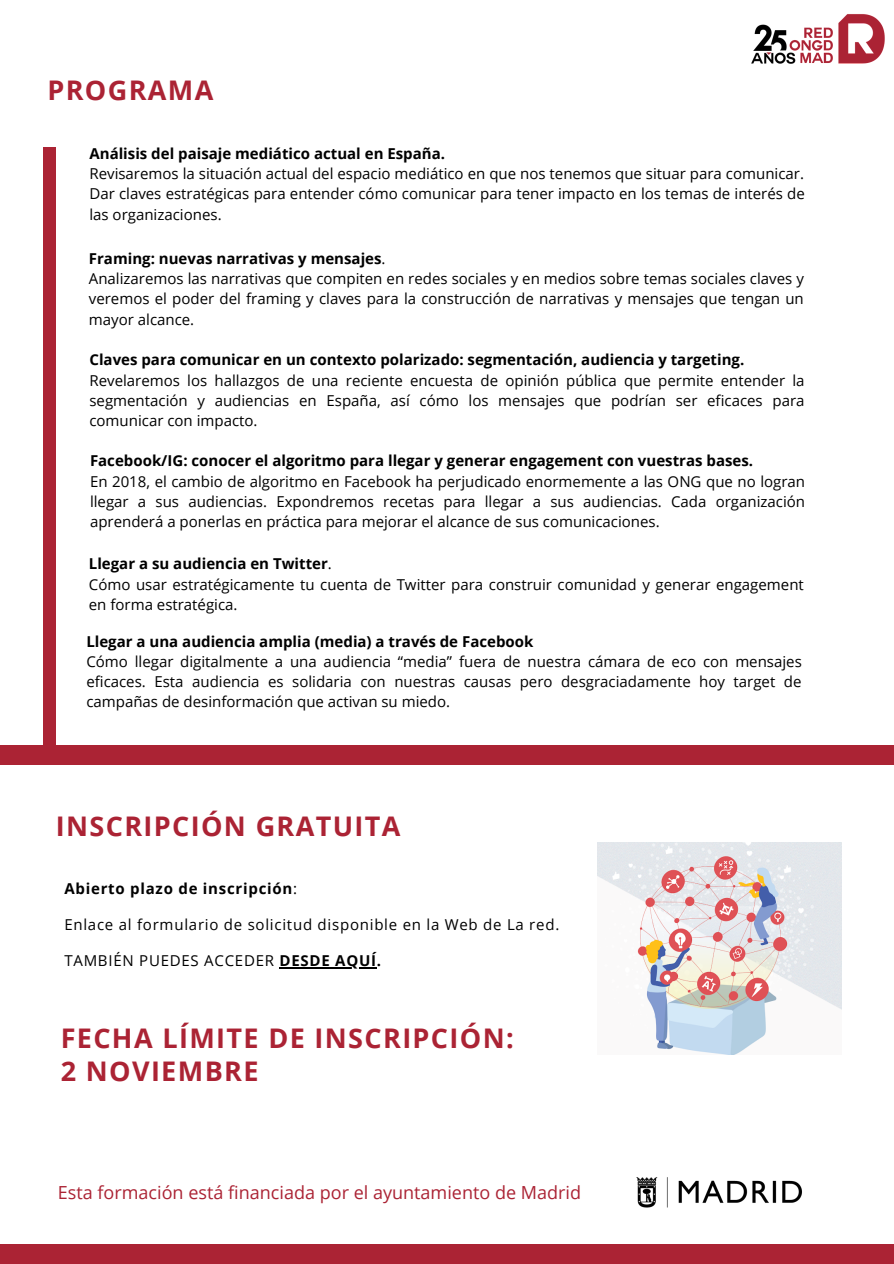
<style>
.page{position:relative;width:894px;height:1264px;background:#fff}
.page>*{position:absolute;margin:0;border:0;box-sizing:border-box;transform-origin:0 0}
.t1{font:700 27px/32.7px "Open Sans";letter-spacing:.05em;color:#ab2334}
.t2{font:18px "Open Sans";color:#ab2334}
.t3{font:15px/20.2px "Open Sans";color:#000;text-align:justify}
.t4{font:700 15px "Open Sans";color:#000}
.t5{font:15px "Open Sans";letter-spacing:.05em;color:#000}
.t6{font:700 15px "Open Sans";letter-spacing:.05em;color:#000}
.s1{font-weight:700}
.s2{font-weight:400}
</style>
<div class="page">
<img style="left:751px;top:14px;width:134px;height:50px">
<div style="left:43px;top:148px;width:13px;height:608px;background:#ab2334"></div>
<div style="left:0;top:1243px;width:893px;height:20px;background:#ab2334"></div>
<div style="left:0;top:745px;width:893px;height:20px;background:#ab2334"></div>
<hr style="left:279px;top:967px;width:98px;height:1px;background:#000">
<img style="left:636px;top:1177px;width:166px;height:31px">
<img style="left:597px;top:842px;width:244px;height:212px">
<h1 class="t1" style="left:47px;top:73px;width:167px">PROGRAMA</h1>
<p class="t4" style="left:89px;top:143px;width:357px">Análisis del paisaje mediático actual en España.</p>
<p class="t3" style="left:89px;top:163px;width:716px">Revisaremos la situación actual del espacio mediático en que nos tenemos que situar para comunicar.<br>Dar claves estratégicas para entender cómo comunicar para tener impacto en los temas de interés de las organizaciones.</p>
<p class="t3" style="left:89px;top:248px;width:716px;text-align:left"><span class="s1">Framing: nuevas narrativas y mensajes</span>.<br>Analizaremos las narrativas que compiten en redes sociales y en medios sobre temas sociales claves y veremos el poder del framing y claves para la construcción de narrativas y mensajes que tengan un mayor alcance.</p>
<p class="t4" style="left:89px;top:349px;width:656px">Claves para comunicar en un contexto polarizado: segmentación, audiencia y targeting.</p>
<p class="t3" style="left:89px;top:370px;width:716px">Revelaremos los hallazgos de una reciente encuesta de opinión pública que permite entender la segmentación y audiencias en España, así cómo los mensajes que podrían ser eficaces para comunicar con impacto.</p>
<p class="t4" style="left:90px;top:450px;width:664px">Facebook/IG: conocer el algoritmo para llegar y generar engagement con vuestras bases.</p>
<p class="t3" style="left:90px;top:470px;width:716px">En 2018, el cambio de algoritmo en Facebook ha perjudicado enormemente a las ONG que no logran llegar a sus audiencias. Expondremos recetas para llegar a sus audiencias. Cada organización aprenderá a ponerlas en práctica para mejorar el alcance de sus comunicaciones.</p>
<p class="t3" style="left:89px;top:553px;width:716px;text-align:left"><span class="s1">Llegar a su audiencia en Twitter</span>.<br>Cómo usar estratégicamente tu cuenta de Twitter para construir comunidad y generar engagement en forma estratégica.</p>
<p class="t4" style="left:86px;top:630px;width:448px">Llegar a una audiencia amplia (media) a través de Facebook</p>
<p class="t3" style="left:86px;top:651px;width:716px">Cómo llegar digitalmente a una audiencia “media” fuera de nuestra cámara de eco con mensajes eficaces. Esta audiencia es solidaria con nuestras causas pero desgraciadamente hoy target de campañas de desinformación que activan su miedo.</p>
<h1 class="t1" style="left:56px;top:809px;width:346px">INSCRIPCIÓN GRATUITA</h1>
<p class="t6" style="left:64px;top:878px;width:234px">Abierto plazo de inscripción<span class="s2">:</span></p>
<p class="t5" style="left:64px;top:914px;width:496px">Enlace al formulario de solicitud disponible en la Web de La red.</p>
<p class="t5" style="left:64px;top:950px;width:318px">TAMBIÉN PUEDES ACCEDER <span class="s1">DESDE AQUÍ.</span></p>
<h1 class="t1" style="left:61px;top:1021px;width:454px">FECHA LÍMITE DE INSCRIPCIÓN:<br>2 NOVIEMBRE</h1>
<p class="t2" style="left:58px;top:1179px;width:524px">Esta formación está financiada por el ayuntamiento de Madrid</p>
</div>
